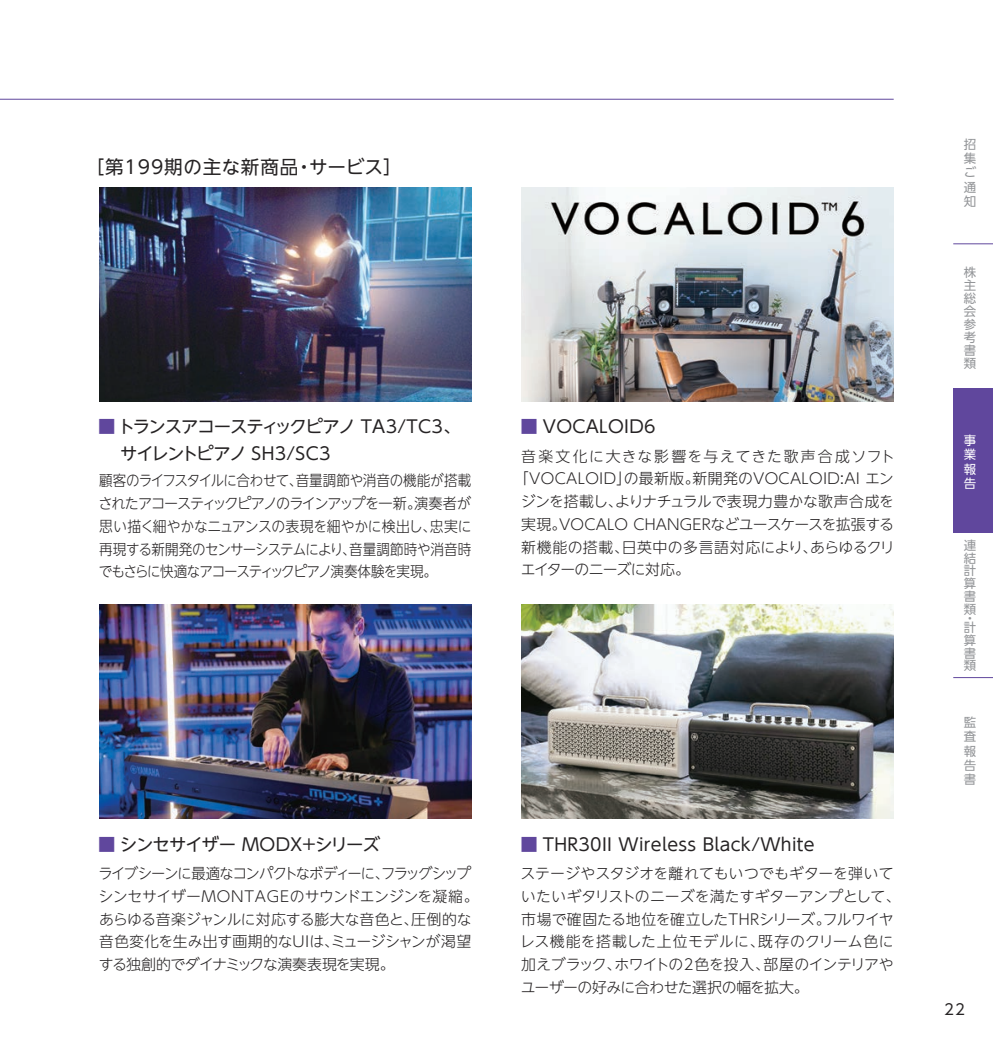
<style>
.page{position:relative;width:993px;height:1042px;background:#fff}
.page>*{position:absolute;margin:0;border:0;box-sizing:border-box;transform-origin:0 0}
.t1{font:18.55px "UD Shin Go NT Pro";letter-spacing:.035em;color:#262324}
.t2{font:17.32px/26.2px "UD Shin Go NT Pro";letter-spacing:-.06em;color:#262324}
.t3{font:17.32px "UD Shin Go NT Pro";letter-spacing:.02em;color:#262324}
.t4{font:17.32px "UD Shin Go NT Pro";letter-spacing:-.05em;color:#262324}
.t5{font:300 14.88px/22.8px "UD Shin Go NT Pro";letter-spacing:-.01em;color:#262324}
.t6{font:300 14.88px/22.8px "UD Shin Go NT Pro";letter-spacing:-.01em;color:#262324;text-align:justify;scale:.91 1}
.t7{font:300 14.88px/22.8px "UD Shin Go NT Pro";letter-spacing:-.035em;color:#262324;scale:.96 1}
.t8{font:300 14.88px "UD Shin Go NT Pro";letter-spacing:.025em;color:#262324}
.t9{font:300 14.88px "UD Shin Go NT Pro";letter-spacing:.015em;color:#262324}
.t10{font:300 14.88px "UD Shin Go NT Pro";letter-spacing:.105em;color:#262324}
.t11{font:300 14.88px "UD Shin Go NT Pro";letter-spacing:-.06em;color:#262324}
.t12{font:14.88px "UD Shin Go NT Pro";color:#262324}
.t13{font:12.42px/14.2px "UD Shin Go NT Pro";color:#939598;text-align:justify}
.t14{font:12.42px/14.2px "UD Shin Go NT Pro";color:#fff;text-align:justify}
.s1{color:#60479d}
</style>
<div class="page">
<img style="left:99px;top:187px;width:372px;height:214px">
<img style="left:521px;top:187px;width:372px;height:214px">
<img style="left:99px;top:604px;width:372px;height:214px">
<img style="left:521px;top:604px;width:372px;height:214px">
<hr style="left:0;top:99px;width:893px;height:1px;background:#60479d">
<div style="left:952px;top:388px;width:40px;height:145px;background:#60479d"></div>
<hr style="left:952px;top:243px;width:40px;height:1px;background:#60479d">
<hr style="left:952px;top:677px;width:40px;height:1px;background:#60479d">
<p class="t1" style="left:85px;top:152px;width:318px">［第199期の主な新商品・サービス］</p>
<p class="t2" style="left:120px;top:413px;width:342px;text-indent:-22px"><span class="s1">■</span> トランスアコースティックピアノ TA3/TC3、サイレントピアノ SH3/SC3</p>
<p class="t6" style="left:98px;top:469px;width:411px">顧客のライフスタイルに合わせて、音量調節や消音の機能が搭載されたアコースティックピアノのラインアップを一新。演奏者が思い描く細やかなニュアンスの表現を細やかに検出し、忠実に再現する新開発のセンサーシステムにより、音量調節時や消音時でもさらに快適なアコースティックピアノ演奏体験を実現。</p>
<p class="t3" style="left:520px;top:413px;width:137px"><span class="s1">■</span> VOCALOID6</p>
<p class="t10" style="left:521px;top:444px;width:375px">音楽文化に大きな影響を与えてきた歌声合成ソフト</p>
<p class="t8" style="left:513px;top:467px;width:381px">「VOCALOID」の最新版。新開発のVOCALOID:AI エン</p>
<p class="t5" style="left:520px;top:489px;width:375px">ジンを搭載し、よりナチュラルで表現力豊かな歌声合成を</p>
<p class="t9" style="left:521px;top:512px;width:374px">実現。VOCALO CHANGERなどユースケースを拡張する</p>
<p class="t8" style="left:521px;top:535px;width:375px">新機能の搭載、日英中の多言語対応により、あらゆるクリ</p>
<p class="t11" style="left:520px;top:558px;width:171px">エイターのニーズに対応。</p>
<p class="t4" style="left:98px;top:830px;width:283px"><span class="s1">■</span> シンセサイザー MODX+シリーズ</p>
<p class="t7" style="left:98px;top:861px;width:397px">ライブシーンに最適なコンパクトなボディーに、フラッグシップシンセサイザーMONTAGEのサウンドエンジンを凝縮。あらゆる音楽ジャンルに対応する膨大な音色と、圧倒的な音色変化を生み出す画期的なUIは、ミュージシャンが渇望する独創的でダイナミックな演奏表現を実現。</p>
<p class="t3" style="left:520px;top:830px;width:295px"><span class="s1">■</span> THR30II Wireless Black/White</p>
<p class="t5" style="left:519px;top:861px;width:382px">ステージやスタジオを離れてもいつでもギターを弾いていたいギタリストのニーズを満たすギターアンプとして、市場で確固たる地位を確立したTHRシリーズ。フルワイヤレス機能を搭載した上位モデルに、既存のクリーム色に加えブラック、ホワイトの2色を投入、部屋のインテリアやユーザーの好みに合わせた選択の幅を拡大。</p>
<p class="t13" style="left:963px;top:137px;width:14px">招集ご通知</p>
<p class="t13" style="left:963px;top:265px;width:14px;line-height:13px">株主総会参考書類</p>
<p class="t14" style="left:963px;top:433px;width:14px">事業報告</p>
<p class="t13" style="left:963px;top:538px;width:14px;line-height:12.8px">連結計算書類</p>
<p class="t13" style="left:963px;top:613px;width:13px;line-height:9.1px">・計</p>
<p class="t13" style="left:963px;top:633px;width:14px;line-height:12.8px">算書類</p>
<p class="t13" style="left:963px;top:715px;width:14px">監査報告書</p>
<p class="t12" style="left:943px;top:997px;width:23px">22</p>
</div>
